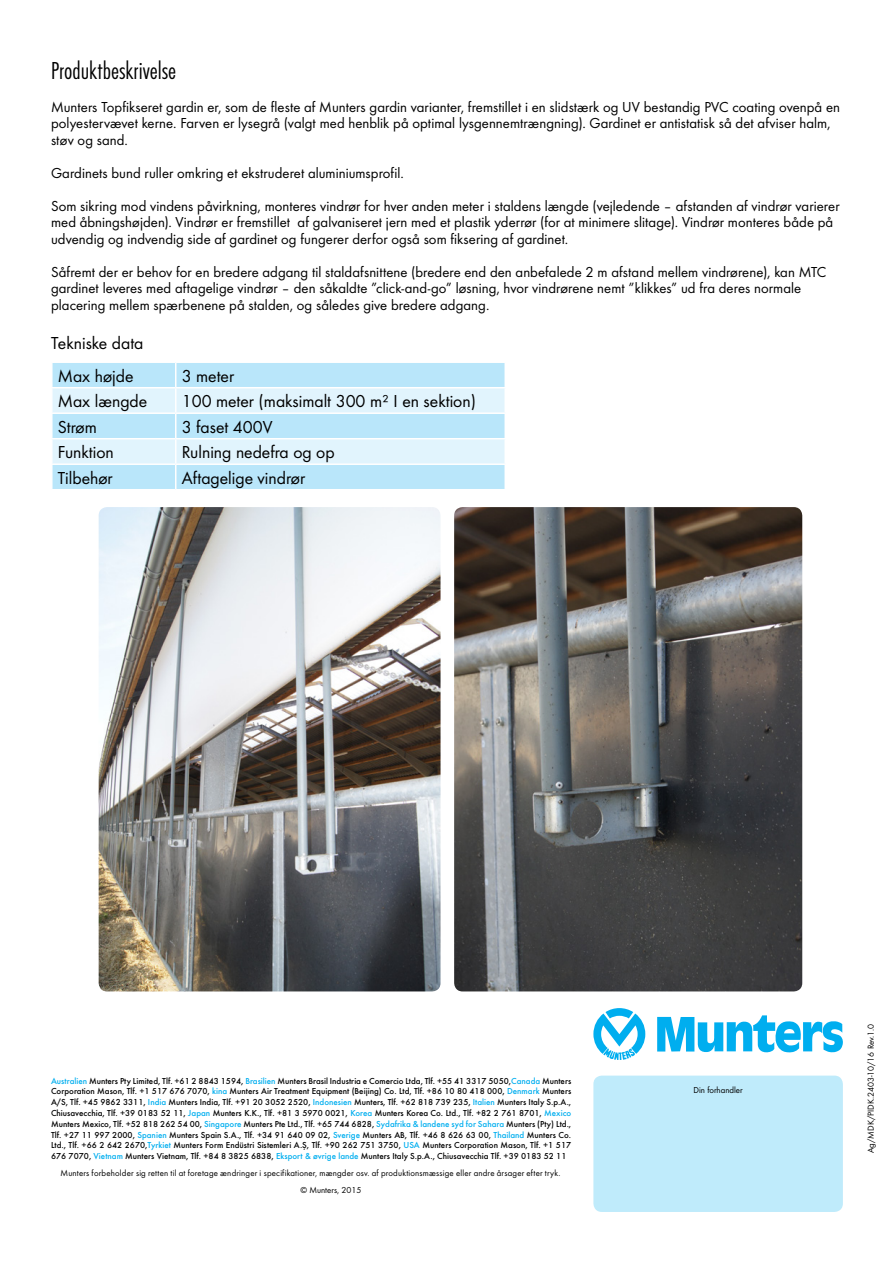
<style>
.page{position:relative;width:893px;height:1263px;background:#fff}
.page>*{position:absolute;margin:0;border:0;box-sizing:border-box;transform-origin:0 0}
.t1{font:300 25.5px "Futura Con";color:#000}
.t2{font:18px "Futura Boo";color:#000}
.t3{font:15px/16.5px "Futura Boo";letter-spacing:.005em;color:#000}
.t4{font:500 9px/10.8px "Futura";color:#000101;text-align:justify}
.t5{font:9px "Futura Boo";letter-spacing:.02em;color:#000}
.t6{font:9px "Futura Boo";color:#000}
.s1{color:#00aeef}
</style>
<div class="page">
<div style="left:593px;top:1075px;width:250px;height:137px;background:#bfebfb;border-radius:9px"></div>
<svg style="left:657px;top:1015px;width:186px;height:38px"></svg>
<svg style="left:593px;top:1008px;width:52px;height:52px"></svg>
<svg style="left:52px;top:362px;width:453px;height:127px;background:#ccecfb"></svg>
<hr style="left:504px;top:465px;width:2px;height:24px;background:#fff">
<img style="left:99px;top:507px;width:342px;height:484px">
<img style="left:454px;top:507px;width:348px;height:484px">
<p class="t1" style="left:51px;top:56px;width:127px">Produktbeskrivelse</p>
<p class="t3" style="left:51px;top:98px;width:790px">Munters Topfikseret gardin er, som de fleste af Munters gardin varianter, fremstillet i en slidstærk og UV bestandig PVC coating ovenpå en polyestervævet kerne. Farven er lysegrå (valgt med henblik på optimal lysgennemtrængning). Gardinet er antistatisk så det afviser halm, støv og sand.</p>
<p class="t3" style="left:51px;top:164px;width:354px">Gardinets bund ruller omkring et ekstruderet aluminiumsprofil.</p>
<p class="t3" style="left:51px;top:197px;width:790px">Som sikring mod vindens påvirkning, monteres vindrør for hver anden meter i staldens længde (vejledende – afstanden af vindrør varierer med åbningshøjden). Vindrør er fremstillet af galvaniseret jern med et plastik yderrør (for at minimere slitage). Vindrør monteres både på udvendig og indvendig side af gardinet og fungerer derfor også som fiksering af gardinet.</p>
<p class="t3" style="left:51px;top:263px;width:777px">Såfremt der er behov for en bredere adgang til staldafsnittene (bredere end den anbefalede 2 m afstand mellem vindrørene), kan MTC gardinet leveres med aftagelige vindrør – den såkaldte ”click-and-go” løsning, hvor vindrørene nemt ”klikkes” ud fra deres normale placering mellem spærbenene på stalden, og således give bredere adgang.</p>
<p class="t2" style="left:51px;top:333px;width:94px">Tekniske data</p>
<p class="t2" style="left:58px;top:365px;width:77px">Max højde</p>
<p class="t2" style="left:182px;top:365px;width:54px">3 meter</p>
<p class="t2" style="left:58px;top:390px;width:91px">Max længde</p>
<p class="t2" style="left:182px;top:390px;width:296px">100 meter (maksimalt 300 m² I en sektion)</p>
<p class="t2" style="left:58px;top:416px;width:41px">Strøm</p>
<p class="t2" style="left:182px;top:416px;width:92px">3 faset 400V</p>
<p class="t2" style="left:58px;top:441px;width:58px">Funktion</p>
<p class="t2" style="left:182px;top:441px;width:154px">Rulning nedefra og op</p>
<p class="t2" style="left:58px;top:467px;width:56px">Tilbehør</p>
<p class="t2" style="left:182px;top:467px;width:125px">Aftagelige vindrør</p>
<p class="t4" style="left:51px;top:1075px;width:522px"><span class="s1">Australien</span> Munters Pty Limited, Tlf. +61 2 8843 1594, <span class="s1">Brasilien</span> Munters Brasil Industria e Comercio Ltda, Tlf. +55 41 3317 5050,<span class="s1">Canada</span> Munters Corporation Mason, Tlf. +1 517 676 7070, <span class="s1">kina</span> Munters Air Treatment Equipment (Beijing) Co. Ltd, Tlf. +86 10 80 418 000, <span class="s1">Denmark</span> Munters A/S, Tlf. +45 9862 3311, <span class="s1">India</span> Munters India, Tlf. +91 20 3052 2520, <span class="s1">Indonesien</span> Munters, Tlf. +62 818 739 235, <span class="s1">Italien</span> Munters Italy S.p.A., Chiusavecchia, Tlf. +39 0183 52 11, <span class="s1">Japan</span> Munters K.K., Tlf. +81 3 5970 0021, <span class="s1">Korea</span> Munters Korea Co. Ltd., Tlf. +82 2 761 8701, <span class="s1">Mexico </span>Munters Mexico, Tlf. +52 818 262 54 00, <span class="s1">Singapore</span> Munters Pte Ltd., Tlf. +65 744 6828, <span class="s1">Sydafrika &amp; landene syd for Sahara</span> Munters (Pty) Ltd., Tlf. +27 11 997 2000, <span class="s1">Spanien</span> Munters Spain S.A., Tlf. +34 91 640 09 02, <span class="s1">Sverige</span> Munters AB, Tlf. +46 8 626 63 00, <span class="s1">Thailand</span> Munters Co.<br>Ltd., Tlf. +66 2 642 2670,<span class="s1">Tyrkiet</span> Munters Form Endüstri Sistemleri A.Ş, Tlf. +90 262 751 3750, <span class="s1">USA</span> Munters Corporation Mason, Tlf. +1 517<br>676 7070, <span class="s1">Vietnam</span> Munters Vietnam, Tlf. +84 8 3825 6838, <span class="s1">Eksport &amp; øvrige lande</span> Munters Italy S.p.A., Chiusavecchia Tlf. +39 0183 52 11</p>
<p class="t5" style="left:61px;top:1167px;width:501px">Munters forbeholder sig retten til at foretage ændringer i specifikationer, mængder osv. af produktionsmæssige eller andre årsager efter tryk.</p>
<p class="t6" style="left:300px;top:1184px;width:62px">© Munters, 2015</p>
<p class="t6" style="left:693px;top:1084px;width:51px">Din forhandler</p>
<p class="t6" style="left:865px;top:1153px;width:131px;rotate:-90deg">Ag/MDK/PIDK.2403-10/16 Rev.1.0</p>
</div>
